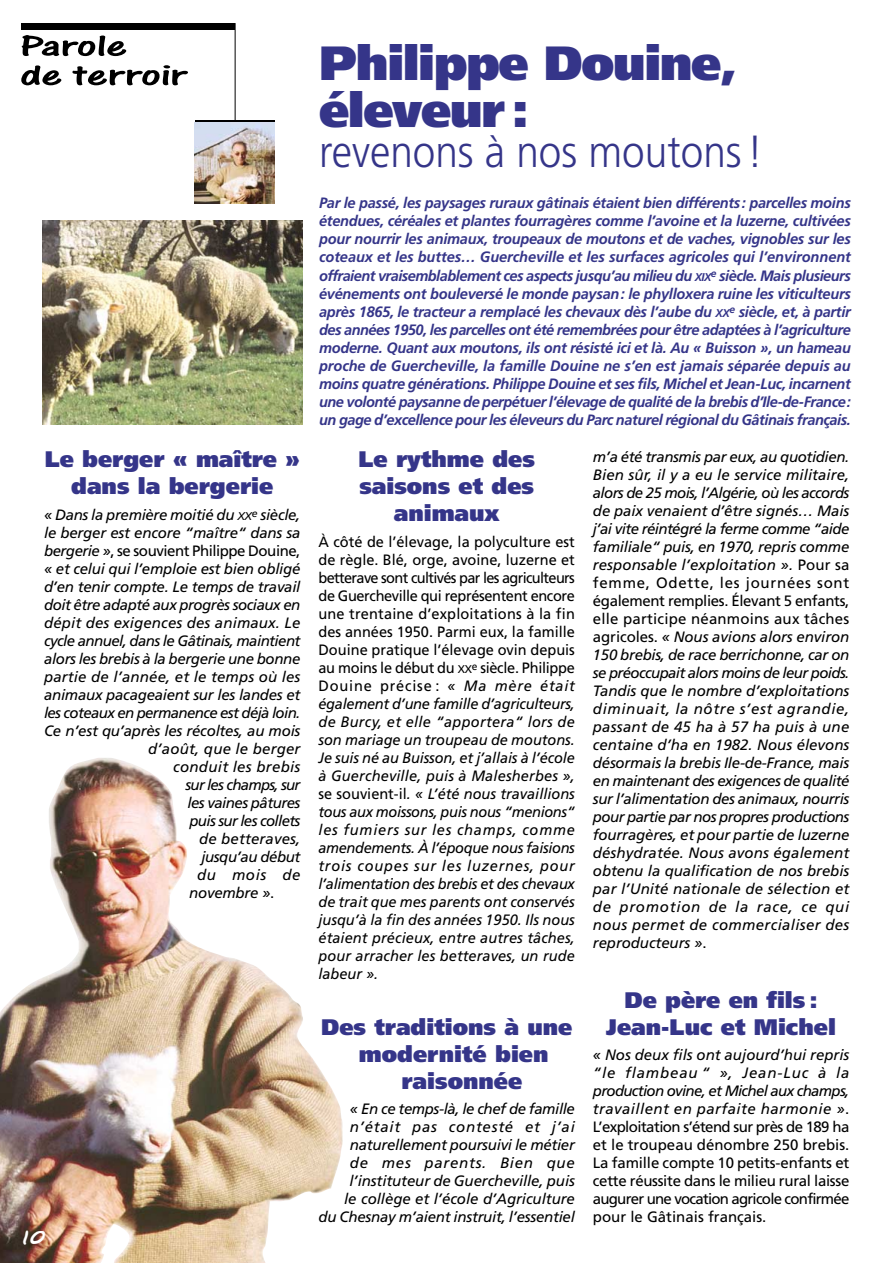
<style>
.page{position:relative;width:893px;height:1263px;background:#fff}
.page>*{position:absolute;margin:0;border:0;box-sizing:border-box;transform-origin:0 0}
.t1{font:900 48px/46.5px "Frutiger";letter-spacing:-.03em;color:#353589}
.t2{font:300 45px "Frutiger";color:#353589;scale:.9 1}
.t3{font:24px "Rustys Hand";color:#fff}
.t4{font:900 22.5px/27px "Frutiger";color:#353589;text-align:center}
.t5{font:italic 15px/18px "Frutiger";letter-spacing:-.015em;color:#000;text-align:justify}
.t6{font:italic 700 15px/18px "Frutiger";letter-spacing:-.03em;color:#353589;text-align:justify}
.t7{font:15px/18px "Frutiger";letter-spacing:-.03em;color:#000;text-align:justify}
.t8{font:italic 15px "Frutiger";letter-spacing:.01em;color:#000}
.t9{font:italic 15px "Frutiger";letter-spacing:-.035em;color:#000}
.t10{font:italic 15px "Frutiger";letter-spacing:-.04em;color:#000}
.t11{font:italic 15px "Frutiger";letter-spacing:.015em;color:#000}
.t12{font:italic 15px "Frutiger";letter-spacing:.02em;color:#000}
.t13{font:italic 15px "Frutiger";letter-spacing:-.05em;color:#000}
.s1{font-size:11.25px}
.s2{font-style:italic}
.s3{font-style:normal}
.s4{font-style:normal;font-size:11.25px}
</style>
<div class="page">
<div style="left:22px;top:23px;width:213px;height:7px;background:#000"></div>
<hr style="left:195px;top:120px;width:80px;height:3px;background:#000">
<svg style="left:22px;top:35px;width:104px;height:21px"></svg>
<svg style="left:21px;top:65px;width:40px;height:20px"></svg>
<svg style="left:72px;top:65px;width:116px;height:20px"></svg>
<hr style="left:235px;top:23px;width:1px;height:99px;background:#000">
<img style="left:0;top:758px;width:343px;height:505px">
<img style="left:195px;top:123px;width:79px;height:80px">
<img style="left:43px;top:220px;width:260px;height:205px">
<h3 class="t4" style="left:45px;top:448px;width:257px">Le berger « maître » dans la bergerie</h3>
<p class="t5" style="left:44px;top:508px;width:258px">« Dans la première moitié du <span class="s1">XX</span><sup>e</sup> siècle,</p>
<p class="t5" style="left:44px;top:526px;width:258px">le berger est encore “maître“ dans sa</p>
<p class="t7" style="left:44px;top:544px;width:258px"><span class="s2">bergerie »</span>, se souvient Philippe Douine,</p>
<p class="t5" style="left:44px;top:562px;width:258px">« et celui qui l’emploie est bien obligé</p>
<p class="t5" style="left:44px;top:580px;width:258px">d’en tenir compte. Le temps de travail</p>
<p class="t5" style="left:44px;top:598px;width:258px">doit être adapté aux progrès sociaux en</p>
<p class="t8" style="left:44px;top:618px;width:258px">dépit des exigences des animaux. Le</p>
<p class="t9" style="left:44px;top:636px;width:258px">cycle annuel, dans le Gâtinais, maintient</p>
<p class="t5" style="left:44px;top:652px;width:258px">alors les brebis à la bergerie une bonne</p>
<p class="t8" style="left:44px;top:672px;width:258px">partie de l’année, et le temps où les</p>
<p class="t5" style="left:44px;top:688px;width:258px">animaux pacageaient sur les landes et</p>
<p class="t10" style="left:44px;top:708px;width:258px">les coteaux en permanence est déjà loin.</p>
<p class="t5" style="left:44px;top:724px;width:258px">Ce n’est qu’après les récoltes, au mois</p>
<p class="t11" style="left:148px;top:744px;width:154px">d’août, que le berger</p>
<p class="t12" style="left:173px;top:762px;width:129px">conduit les brebis</p>
<p class="t13" style="left:185px;top:780px;width:116px">sur les champs, sur</p>
<p class="t9" style="left:187px;top:798px;width:114px">les vaines pâtures</p>
<p class="t10" style="left:189px;top:816px;width:113px">puis sur les collets</p>
<p class="t8" style="left:199px;top:834px;width:103px">de betteraves,</p>
<p class="t5" style="left:201px;top:850px;width:101px">jusqu’au début</p>
<p class="t5" style="left:197px;top:868px;width:105px">du mois de</p>
<p class="t5" style="left:189px;top:886px;width:87px">novembre »<span class="s3">.</span></p>
<h3 class="t3" style="left:21px;top:1229px;width:25px">10</h3>
<h1 class="t1" style="left:319px;top:45px;width:420px">Philippe Douine, éleveur :</h1>
<h2 class="t2" style="left:319px;top:135px;width:495px">revenons à nos moutons !</h2>
<p class="t6" style="left:319px;top:196px;width:533px">Par le passé, les paysages ruraux gâtinais étaient bien différents: parcelles moins étendues, céréales et plantes fourragères comme l’avoine et la luzerne, cultivées pour nourrir les animaux, troupeaux de moutons et de vaches, vignobles sur les coteaux et les buttes… Guercheville et les surfaces agricoles qui l’environnent offraient vraisemblablement ces aspects jusqu’au milieu du <span class="s1">XIX</span><sup>e</sup> siècle. Mais plusieurs événements ont bouleversé le monde paysan: le phylloxera ruine les viticulteurs après 1865, le tracteur a remplacé les chevaux dès l’aube du <span class="s1">XX</span><sup>e</sup> siècle, et, à partir des années 1950, les parcelles ont été remembrées pour être adaptées à l’agriculture moderne. Quant aux moutons, ils ont résisté ici et là. Au « Buisson », un hameau proche de Guercheville, la famille Douine ne s’en est jamais séparée depuis au moins quatre générations. Philippe Douine et ses fils, Michel et Jean-Luc, incarnent une volonté paysanne de perpétuer l’élevage de qualité de la brebis d’Ile-de-France: un gage d’excellence pour les éleveurs du Parc naturel régional du Gâtinais français.</p>
<h3 class="t4" style="left:358px;top:448px;width:178px">Le rythme des saisons et des animaux</h3>
<p class="t5" style="left:318px;top:534px;width:258px"><span class="s3">À côté de l’élevage, la polyculture est de règle. Blé, orge, avoine, luzerne et betterave sont cultivés par les agriculteurs de Guercheville qui représentent encore une trentaine d’exploitations à la fin des années 1950. Parmi eux, la famille Douine pratique l’élevage ovin depuis au moins le début du</span> <span class="s4">XX</span><sup>e</sup> <span class="s3">siècle. Philippe Douine précise :</span> « Ma mère était également d’une famille d’agriculteurs, de Burcy, et elle “apportera“ lors de son mariage un troupeau de moutons.<br>Je suis né au Buisson, et j’allais à l’école à Guercheville, puis à Malesherbes », <span class="s3">se souvient-il</span>. « L’été nous travaillions tous aux moissons, puis nous “menions“ les fumiers sur les champs, comme amendements. À l’époque nous faisions trois coupes sur les luzernes, pour l’alimentation des brebis et des chevaux de trait que mes parents ont conservés jusqu’à la fin des années 1950. Ils nous étaient précieux, entre autres tâches, pour arracher les betteraves, un rude labeur ».</p>
<h3 class="t4" style="left:321px;top:1016px;width:253px">Des traditions à une</h3>
<h3 class="t4" style="left:359px;top:1043px;width:191px">modernité bien</h3>
<h3 class="t4" style="left:401px;top:1070px;width:122px">raisonnée</h3>
<p class="t5" style="left:318px;top:1102px;width:258px;text-align:right">« En ce temps-là, le chef de famille n’était pas contesté et j’ai naturellement poursuivi le métier<br>de mes parents. Bien que l’instituteur de Guercheville, puis<br>le collège et l’école d’Agriculture<br>du Chesnay m’aient instruit, l’essentiel</p>
<p class="t5" style="left:593px;top:449px;width:258px">m’a été transmis par eux, au quotidien.<br>Bien sûr, il y a eu le service militaire, alors de 25 mois, l’Algérie, où les accords de paix venaient d’être signés… Mais j’ai vite réintégré la ferme comme “aide familiale“ puis, en 1970, repris comme responsable l’exploitation ». <span class="s3">Pour sa femme, Odette, les journées sont également remplies. Élevant 5 enfants, elle participe néanmoins aux tâches agricoles.</span> « Nous avions alors environ 150 brebis, de race berrichonne, car on se préoccupait alors moins de leur poids.<br>Tandis que le nombre d’exploitations diminuait, la nôtre s’est agrandie, passant de 45 ha à 57 ha puis à une centaine d’ha en 1982. Nous élevons désormais la brebis Ile-de-France, mais en maintenant des exigences de qualité sur l’alimentation des animaux, nourris pour partie par nos propres productions fourragères, et pour partie de luzerne déshydratée. Nous avons également obtenu la qualification de nos brebis par l’Unité nationale de sélection et de promotion de la race, ce qui nous permet de commercialiser des reproducteurs »<span class="s3">.</span></p>
<h3 class="t4" style="left:606px;top:989px;width:231px">De père en fils :<br>Jean-Luc et Michel</h3>
<p class="t7" style="left:593px;top:1048px;width:258px"><span class="s2">« Nos deux fils ont aujourd’hui repris “le flambeau “ », Jean-Luc à la production ovine, et Michel aux champs, travaillent en parfaite harmonie »</span>.<br>L’exploitation s’étend sur près de 189 ha et le troupeau dénombre 250 brebis.<br>La famille compte 10 petits-enfants et cette réussite dans le milieu rural laisse augurer une vocation agricole confirmée pour le Gâtinais français.</p>
</div>
